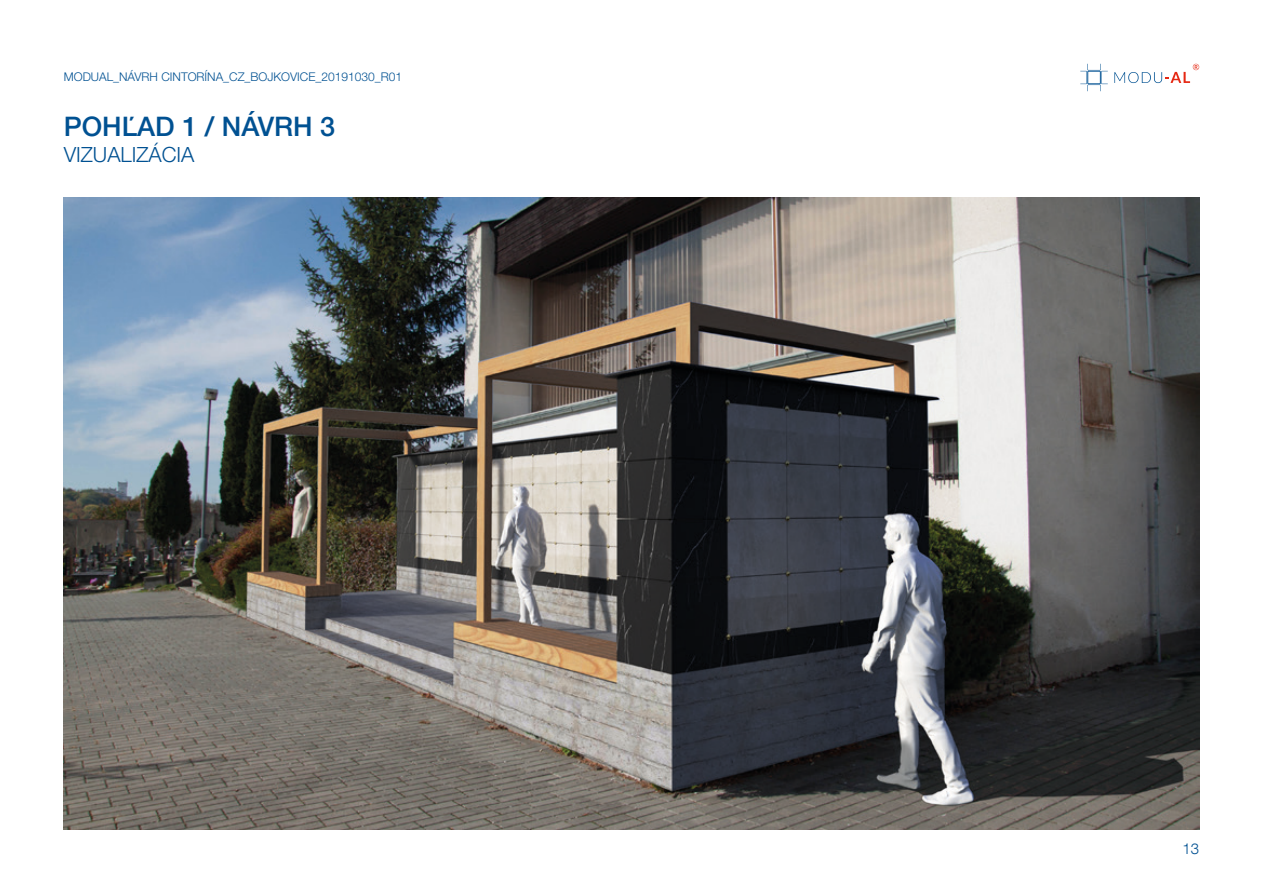
<style>
.page{position:relative;width:1263px;height:893px;background:#fff}
.page>*{position:absolute;margin:0;border:0;box-sizing:border-box;transform-origin:0 0}
.t1{font:500 27px "Helvetica Neue LT Pro";color:#005192}
.t2{font:300 21px "Helvetica Neue LT Pro";color:#005192}
.t3{font:300 15px "Helvetica Neue LT Com";color:#005192}
.t4{font:300 12px "Helvetica Neue LT Pro";color:#005192}
</style>
<div class="page">
<svg style="left:1114px;top:64px;width:85px;height:19px"></svg>
<svg style="left:1080px;top:64px;width:28px;height:27px"></svg>
<img style="left:64px;top:198px;width:1135px;height:631px">
<p class="t4" style="left:64px;top:69px;width:340px">MODUAL_NÁVRH CINTORÍNA_CZ_BOJKOVICE_20191030_R01</p>
<p class="t1" style="left:64px;top:110px;width:273px">POHĽAD 1 / NÁVRH 3</p>
<p class="t2" style="left:64px;top:142px;width:132px">VIZUALIZÁCIA</p>
<p class="t3" style="left:1182px;top:839px;width:18px">13</p>
</div>
